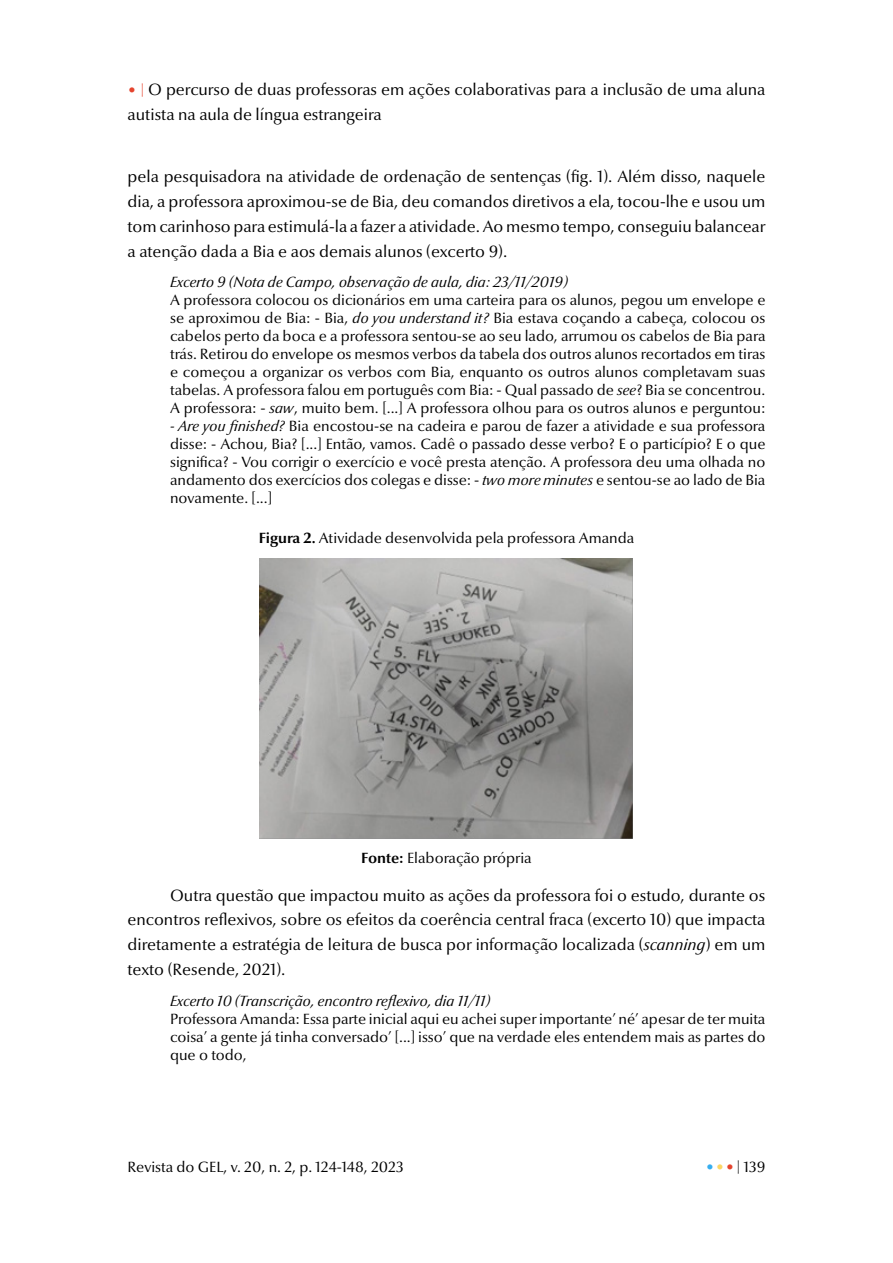
<style>
.page{position:relative;width:893px;height:1263px;background:#fff}
.page>*{position:absolute;margin:0;border:0;box-sizing:border-box;transform-origin:0 0}
.t1{font:16.5px/24.8px "Optima Nova LT Pro";color:#000;text-align:justify}
.t2{font:15px/18px "Optima Nova LT Pro";color:#000;text-align:justify}
.t3{font:italic 15px "Optima Nova LT Pro";color:#000}
.s1{font-size:15px;color:#e5442e}
.s2{font-style:italic}
.s3{font-weight:700}
.s4{color:#36aeef}
.s5{color:#fcd765}
.s6{color:#e5442e}
</style>
<div class="page">
<img style="left:259px;top:558px;width:374px;height:281px">
<p class="t1" style="left:128px;top:77px;width:639px"><span class="s1">• |</span> O percurso de duas professoras em ações colaborativas para a inclusão de uma aluna autista na aula de língua estrangeira</p>
<p class="t1" style="left:128px;top:164px;width:639px">pela pesquisadora na atividade de ordenação de sentenças (fig. 1). Além disso, naquele dia, a professora aproximou-se de Bia, deu comandos diretivos a ela, tocou-lhe e usou um tom carinhoso para estimulá-la a fazer a atividade. Ao mesmo tempo, conseguiu balancear a atenção dada a Bia e aos demais alunos (excerto 9).</p>
<p class="t3" style="left:170px;top:273px;width:399px">Excerto 9 (Nota de Campo, observação de aula, dia: 23/11/2019)</p>
<p class="t2" style="left:170px;top:291px;width:597px">A professora colocou os dicionários em uma carteira para os alunos, pegou um envelope e se aproximou de Bia: - Bia, <span class="s2">do you understand it?</span> Bia estava coçando a cabeça, colocou os cabelos perto da boca e a professora sentou-se ao seu lado, arrumou os cabelos de Bia para trás. Retirou do envelope os mesmos verbos da tabela dos outros alunos recortados em tiras e começou a organizar os verbos com Bia, enquanto os outros alunos completavam suas tabelas. A professora falou em português com Bia: - Qual passado de <span class="s2">see</span>? Bia se concentrou.<br>A professora: - <span class="s2">saw</span>, muito bem. [...] A professora olhou para os outros alunos e perguntou:</p>
<p class="t2" style="left:170px;top:417px;width:597px"><span class="s2">- Are you finished?</span> Bia encostou-se na cadeira e parou de fazer a atividade e sua professora disse: - Achou, Bia? [...] Então, vamos. Cadê o passado desse verbo? E o particípio? E o que significa? - Vou corrigir o exercício e você presta atenção. A professora deu uma olhada no andamento dos exercícios dos colegas e disse: - <span class="s2">two more minutes</span> e sentou-se ao lado de Bia novamente. [...]</p>
<p class="t2" style="left:259px;top:529px;width:377px"><span class="s3">Figura 2.</span> Atividade desenvolvida pela professora Amanda</p>
<p class="t2" style="left:361px;top:849px;width:172px"><span class="s3">Fonte:</span> Elaboração própria</p>
<p class="t1" style="left:128px;top:882px;width:639px;text-indent:43px">Outra questão que impactou muito as ações da professora foi o estudo, durante os encontros reflexivos, sobre os efeitos da coerência central fraca (excerto 10) que impacta diretamente a estratégia de leitura de busca por informação localizada (<span class="s2">scanning</span>) em um texto (Resende, 2021).</p>
<p class="t3" style="left:170px;top:991px;width:322px">Excerto 10 (Transcrição, encontro reflexivo, dia 11/11)</p>
<p class="t2" style="left:170px;top:1009px;width:597px">Professora Amanda: Essa parte inicial aqui eu achei super importante’ né’ apesar de ter muita coisa’ a gente já tinha conversado’ [...] isso’ que na verdade eles entendem mais as partes do que o todo,</p>
<p class="t2" style="left:128px;top:1158px;width:278px">Revista do GEL, v. 20, n. 2, p. 124-148, 2023</p>
<p class="t2" style="left:705px;top:1158px;width:62px"><span class="s4">•</span><span class="s5">•</span><span class="s6">•</span> | 139</p>
</div>
